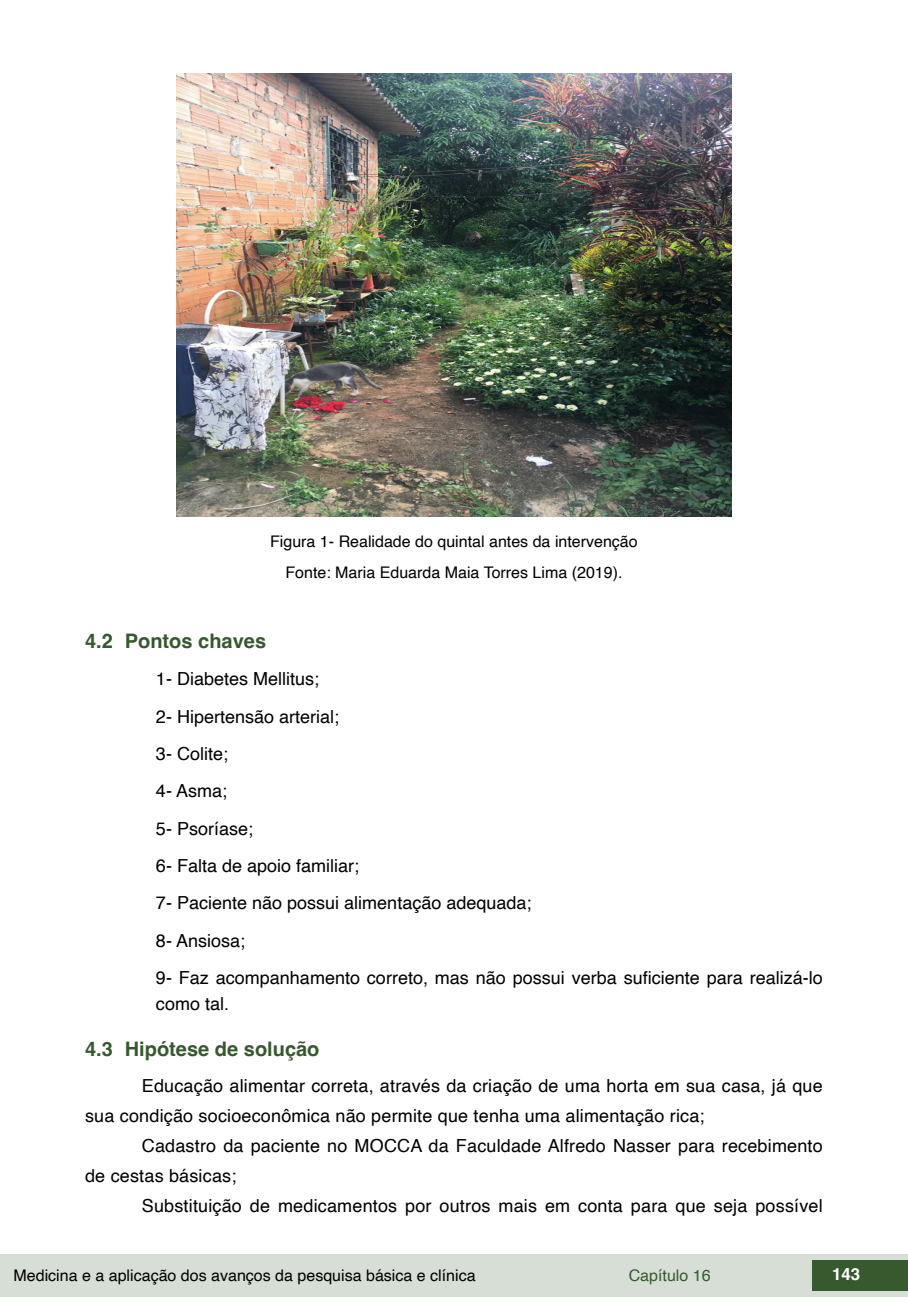
<style>
.page{position:relative;width:908px;height:1304px;background:#fff}
.page>*{position:absolute;margin:0;border:0;box-sizing:border-box;transform-origin:0 0}
.t1{font:700 20px "Helvetica";color:#36592e}
.t2{font:18px/37.4px "Helvetica";letter-spacing:.01em;color:#000}
.t3{font:700 16.8px "Helvetica";color:#fff}
.t4{font:16px/30.6px "Helvetica";color:#000;text-align:center}
.t5{font:16px "Helvetica";color:#36592e}
</style>
<div class="page">
<div style="left:0;top:1254px;width:906px;height:43px;background:#d7ded5"></div>
<div style="left:812px;top:1261px;width:95px;height:30px;background:#36592e"></div>
<img style="left:176px;top:74px;width:555px;height:442px">
<p class="t4" style="left:270px;top:527px;width:369px">Figura 1- Realidade do quintal antes da intervenção<br>Fonte: Maria Eduarda Maia Torres Lima (2019).</p>
<p class="t1" style="left:85px;top:629px;width:182px">4.2 Pontos chaves</p>
<p class="t2" style="left:156px;top:661px;width:668px">1- Diabetes Mellitus;<br>2- Hipertensão arterial;<br>3- Colite;<br>4- Asma;<br>5- Psoríase;<br>6- Falta de apoio familiar;<br>7- Paciente não possui alimentação adequada;<br>8- Ansiosa;<br>9- Faz acompanhamento correto, mas não possui verba suficiente para realizá-lo</p>
<p class="t2" style="left:156px;top:986px;width:75px">como tal.</p>
<p class="t1" style="left:85px;top:1037px;width:236px">4.3 Hipótese de solução</p>
<p class="t2" style="left:85px;top:1071px;width:738px;line-height:30px;text-indent:57px">Educação alimentar correta, através da criação de uma horta em sua casa, já que sua condição socioeconômica não permite que tenha uma alimentação rica;</p>
<p class="t2" style="left:85px;top:1131px;width:738px;line-height:30px;text-indent:57px">Cadastro da paciente no MOCCA da Faculdade Alfredo Nasser para recebimento de cestas básicas;</p>
<p class="t2" style="left:142px;top:1187px;width:682px">Substituição de medicamentos por outros mais em conta para que seja possível</p>
<p class="t4" style="left:14px;top:1260px;width:463px">Medicina e a aplicação dos avanços da pesquisa básica e clínica</p>
<p class="t5" style="left:628px;top:1263px;width:83px">Capítulo 16</p>
<p class="t3" style="left:831px;top:1264px;width:30px">143</p>
</div>
